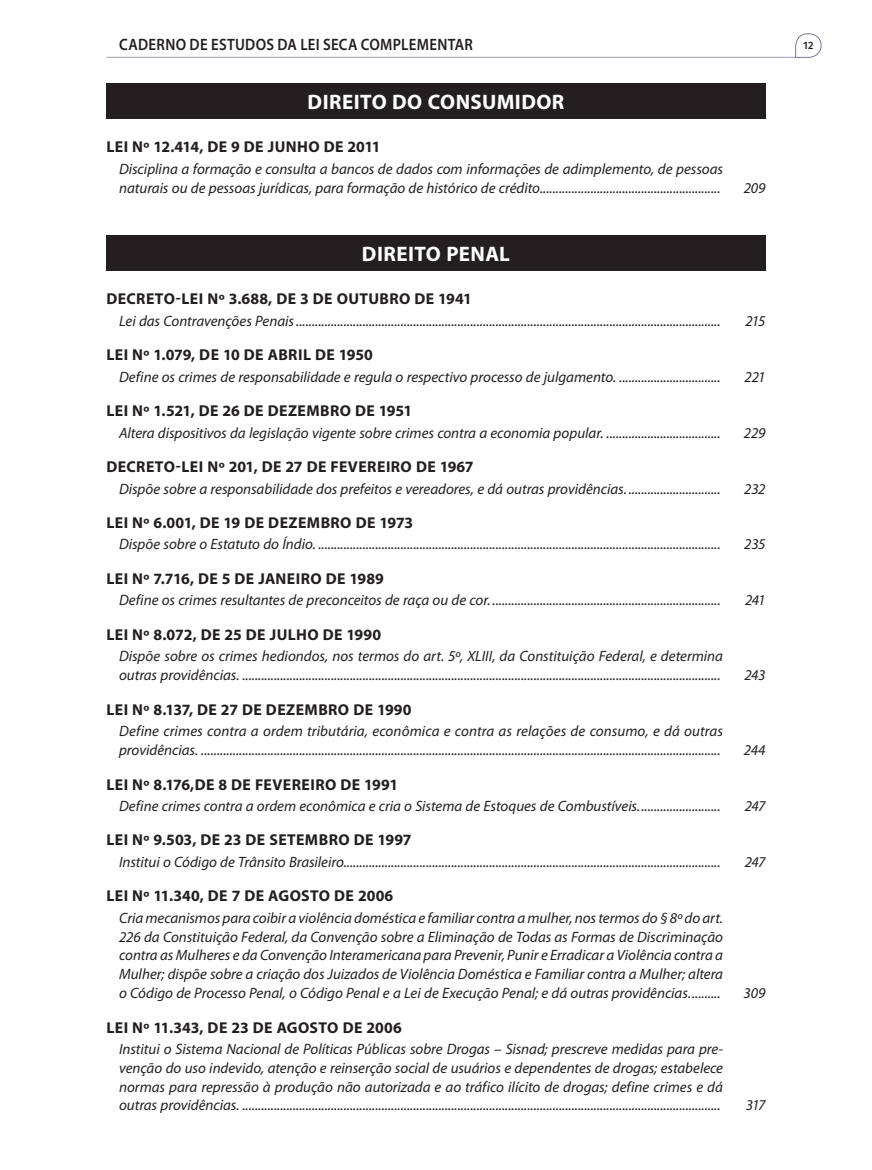
<style>
.page{position:relative;width:872px;height:1170px;background:#fff}
.page>*{position:absolute;margin:0;border:0;box-sizing:border-box;transform-origin:0 0}
.t1{font:700 21px "Myriad Pro";letter-spacing:.02em;color:#fff}
.t2{font:600 16.5px "Myriad Pro";letter-spacing:.02em;color:#231f20;scale:.9 1}
.t3{font:700 15.75px "Myriad Pro";letter-spacing:.025em;color:#231f20}
.t4{font:italic 15px/18.8px "Myriad Pro";letter-spacing:-.005em;color:#231f20}
.t5{font:500 10.65px "Fira Sans";color:#231f20}
</style>
<div class="page">
<hr style="left:106px;top:57px;width:689px;height:1px;background:#9c9fb0">
<svg style="left:795px;top:33px;width:26px;height:25px"></svg>
<div style="left:106px;top:83px;width:659px;height:36px;background:#231f20"></div>
<div style="left:106px;top:235px;width:659px;height:36px;background:#231f20"></div>
<p class="t2" style="left:119px;top:34px;width:394px">CADERNO DE ESTUDOS DA LEI SECA COMPLEMENTAR</p>
<p class="t5" style="left:803px;top:37px;width:12px">12</p>
<p class="t1" style="left:308px;top:89px;width:258px">DIREITO DO CONSUMIDOR</p>
<p class="t3" style="left:106px;top:137px;width:276px">LEI Nº 12.414, DE 9 DE JUNHO DE 2011</p>
<p class="t4" style="left:119px;top:160px;width:605px">Disciplina a formação e consulta a bancos de dados com informações de adimplemento, de pessoas naturais ou de pessoas jurídicas, para formação de histórico de crédito.........................................................</p>
<p class="t4" style="left:743px;top:178px;width:23px">209</p>
<p class="t1" style="left:362px;top:240px;width:150px">DIREITO PENAL</p>
<p class="t3" style="left:106px;top:289px;width:367px">DECRETO-LEI Nº 3.688, DE 3 DE OUTUBRO DE 1941</p>
<p class="t4" style="left:119px;top:311px;width:603px">Lei das Contravenções Penais......................................................................................................................................</p>
<p class="t4" style="left:745px;top:311px;width:22px">215</p>
<p class="t3" style="left:106px;top:344px;width:268px">LEI Nº 1.079, DE 10 DE ABRIL DE 1950</p>
<p class="t4" style="left:119px;top:367px;width:603px">Define os crimes de responsabilidade e regula o respectivo processo de julgamento. ................................</p>
<p class="t4" style="left:744px;top:367px;width:23px">221</p>
<p class="t3" style="left:106px;top:400px;width:307px">LEI Nº 1.521, DE 26 DE DEZEMBRO DE 1951</p>
<p class="t4" style="left:119px;top:423px;width:603px">Altera dispositivos da legislação vigente sobre crimes contra a economia popular. ....................................</p>
<p class="t4" style="left:744px;top:423px;width:23px">229</p>
<p class="t3" style="left:106px;top:456px;width:369px">DECRETO-LEI Nº 201, DE 27 DE FEVEREIRO DE 1967</p>
<p class="t4" style="left:119px;top:479px;width:603px">Dispõe sobre a responsabilidade dos prefeitos e vereadores, e dá outras providências. .............................</p>
<p class="t4" style="left:744px;top:479px;width:23px">232</p>
<p class="t3" style="left:106px;top:512px;width:308px">LEI Nº 6.001, DE 19 DE DEZEMBRO DE 1973</p>
<p class="t4" style="left:119px;top:535px;width:603px">Dispõe sobre o Estatuto do Índio. ...............................................................................................................................</p>
<p class="t4" style="left:744px;top:535px;width:23px">235</p>
<p class="t3" style="left:106px;top:568px;width:279px">LEI Nº 7.716, DE 5 DE JANEIRO DE 1989</p>
<p class="t4" style="left:119px;top:591px;width:603px">Define os crimes resultantes de preconceitos de raça ou de cor. ........................................................................</p>
<p class="t4" style="left:745px;top:591px;width:22px">241</p>
<p class="t3" style="left:106px;top:624px;width:276px">LEI Nº 8.072, DE 25 DE JULHO DE 1990</p>
<p class="t4" style="left:119px;top:647px;width:605px">Dispõe sobre os crimes hediondos, nos termos do art. 5º, XLIII, da Constituição Federal, e determina outras providências. .......................................................................................................................................................</p>
<p class="t4" style="left:744px;top:666px;width:23px">243</p>
<p class="t3" style="left:106px;top:699px;width:307px">LEI Nº 8.137, DE 27 DE DEZEMBRO DE 1990</p>
<p class="t4" style="left:119px;top:722px;width:605px">Define crimes contra a ordem tributária, econômica e contra as relações de consumo, e dá outras providências. ....................................................................................................................................................................</p>
<p class="t4" style="left:744px;top:740px;width:23px">244</p>
<p class="t3" style="left:106px;top:773px;width:293px">LEI Nº 8.176,DE 8 DE FEVEREIRO DE 1991</p>
<p class="t4" style="left:119px;top:796px;width:603px">Define crimes contra a ordem econômica e cria o Sistema de Estoques de Combustíveis..........................</p>
<p class="t4" style="left:745px;top:796px;width:22px">247</p>
<p class="t3" style="left:106px;top:829px;width:307px">LEI Nº 9.503, DE 23 DE SETEMBRO DE 1997</p>
<p class="t4" style="left:119px;top:852px;width:603px">Institui o Código de Trânsito Brasileiro.......................................................................................................................</p>
<p class="t4" style="left:745px;top:852px;width:22px">247</p>
<p class="t3" style="left:106px;top:885px;width:288px">LEI Nº 11.340, DE 7 DE AGOSTO DE 2006</p>
<p class="t4" style="left:119px;top:908px;width:605px;text-align:justify">Cria mecanismos para coibir a violência doméstica e familiar contra a mulher, nos termos do § 8º do art.<br>226 da Constituição Federal, da Convenção sobre a Eliminação de Todas as Formas de Discriminação contra as Mulheres e da Convenção Interamericana para Prevenir, Punir e Erradicar a Violência contra a Mulher; dispõe sobre a criação dos Juizados de Violência Doméstica e Familiar contra a Mulher; altera o Código de Processo Penal, o Código Penal e a Lei de Execução Penal; e dá outras providências..........</p>
<p class="t4" style="left:743px;top:983px;width:23px">309</p>
<p class="t3" style="left:106px;top:1016px;width:297px">LEI Nº 11.343, DE 23 DE AGOSTO DE 2006</p>
<p class="t4" style="left:119px;top:1039px;width:605px;text-align:justify">Institui o Sistema Nacional de Políticas Públicas sobre Drogas – Sisnad; prescreve medidas para pre&shy;venção do uso indevido, atenção e reinserção social de usuários e dependentes de drogas; estabelece normas para repressão à produção não autorizada e ao tráfico ilícito de drogas; define crimes e dá outras providências. .......................................................................................................................................................</p>
<p class="t4" style="left:745px;top:1096px;width:21px">317</p>
</div>
